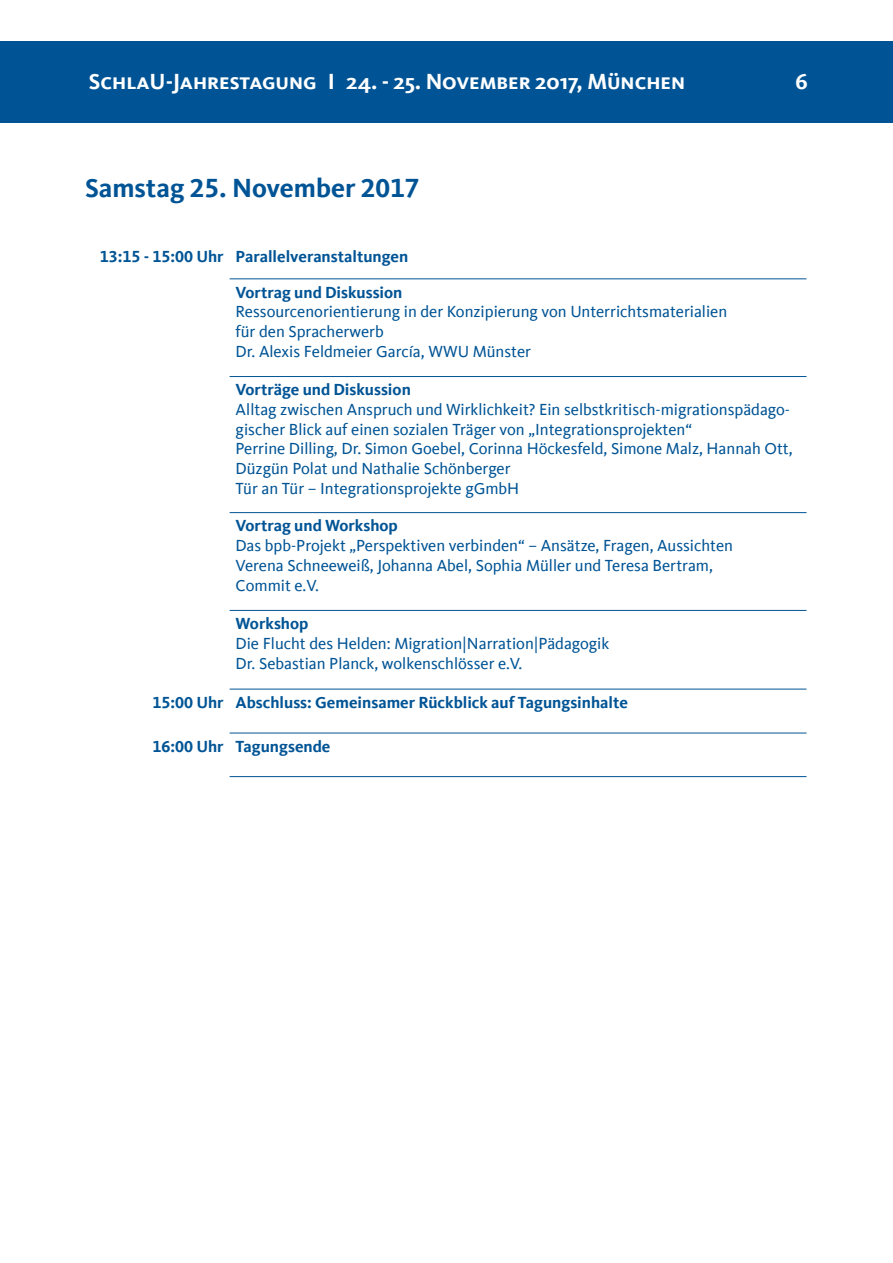
<style>
.page{position:relative;width:893px;height:1263px;background:#fff}
.page>*{position:absolute;margin:0;border:0;box-sizing:border-box;transform-origin:0 0}
.t1{font:700 27px "Kievit Offc";color:#005495}
.t2{font:700 22.5px "Kievit Sc Offc";color:#fff}
.t3{font:16.5px/19.8px "Kievit Offc";color:#005495}
.t4{font:700 16.5px/35.5px "Kievit Offc";color:#005495}
</style>
<div class="page">
<div style="left:0;top:41px;width:893px;height:82px;background:#005495"></div>
<hr style="left:230px;top:279px;width:576px;height:1px;background:#005495">
<hr style="left:230px;top:376px;width:576px;height:1px;background:#005495">
<hr style="left:230px;top:512px;width:576px;height:1px;background:#005495">
<hr style="left:230px;top:610px;width:576px;height:1px;background:#005495">
<hr style="left:230px;top:689px;width:576px;height:1px;background:#005495">
<hr style="left:230px;top:733px;width:576px;height:1px;background:#005495">
<hr style="left:230px;top:776px;width:576px;height:1px;background:#005495">
<h2 class="t2" style="left:89px;top:68px;width:598px">SchlaU-Jahrestagung I 24. - 25. November 2017, München</h2>
<h2 class="t2" style="left:795px;top:68px;width:14px">6</h2>
<h1 class="t1" style="left:85px;top:172px;width:336px">Samstag 25. November 2017</h1>
<p class="t4" style="left:236px;top:239px;width:174px;text-indent:-136px">13:15 - 15:00 Uhr Parallelveranstaltungen<br>Vortrag und Diskussion</p>
<p class="t3" style="left:236px;top:302px;width:493px">Ressourcenorientierung in der Konzipierung von Unterrichtsmaterialien für den Spracherwerb<br>Dr. Alexis Feldmeier García, WWU Münster</p>
<p class="t4" style="left:236px;top:372px;width:177px">Vorträge und Diskussion</p>
<p class="t3" style="left:236px;top:400px;width:559px">Alltag zwischen Anspruch und Wirklichkeit? Ein selbstkritisch-migrationspädago&shy;gischer Blick auf einen sozialen Träger von „Integrationsprojekten“<br>Perrine Dilling, Dr. Simon Goebel, Corinna Höckesfeld, Simone Malz, Hannah Ott, Düzgün Polat und Nathalie Schönberger<br>Tür an Tür – Integrationsprojekte gGmbH</p>
<p class="t4" style="left:236px;top:508px;width:164px">Vortrag und Workshop</p>
<p class="t3" style="left:236px;top:536px;width:499px">Das bpb-Projekt „Perspektiven verbinden“ – Ansätze, Fragen, Aussichten<br>Verena Schneeweiß, Johanna Abel, Sophia Müller und Teresa Bertram,<br>Commit e.V.</p>
<p class="t4" style="left:236px;top:606px;width:74px">Workshop</p>
<p class="t3" style="left:236px;top:633px;width:375px">Die Flucht des Helden: Migration|Narration|Pädagogik<br>Dr. Sebastian Planck, wolkenschlösser e.V.</p>
<p class="t4" style="left:152px;top:684px;width:477px">15:00 Uhr Abschluss: Gemeinsamer Rückblick auf Tagungsinhalte</p>
<p class="t4" style="left:152px;top:728px;width:180px">16:00 Uhr Tagungsende</p>
</div>
